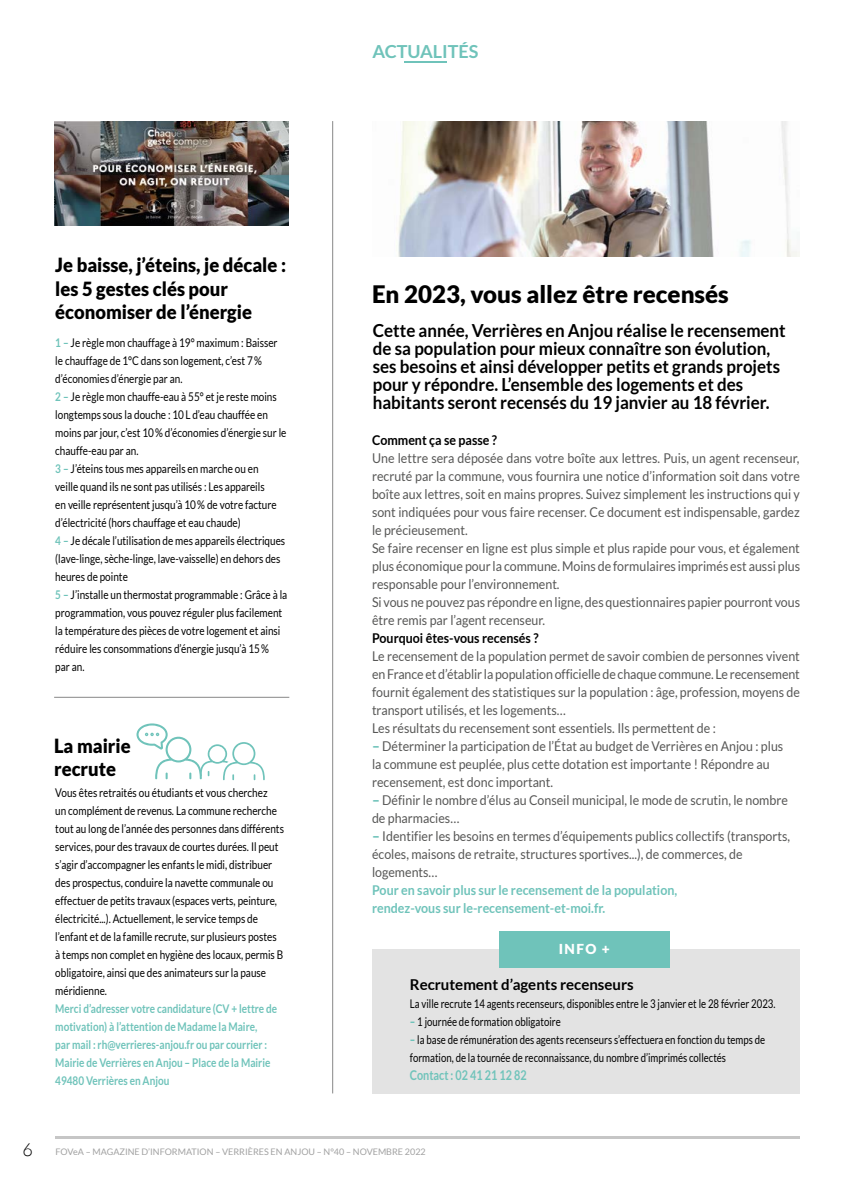
<style>
.page{position:relative;width:851px;height:1191px;background:#fff}
.page>*{position:absolute;margin:0;border:0;box-sizing:border-box;transform-origin:0 0}
.t1{font:900 24px "Lato";color:#000}
.t2{font:900 19.5px/23.4px "Lato";color:#000;scale:.94 1}
.t3{font:700 18px/18px "Lato";color:#000;scale:.94 1}
.t4{font:700 18px "Lato";color:#6fc3ba}
.t5{font:700 15px "Lato";color:#000}
.t6{font:900 13.8px "Lato";color:#fff}
.t7{font:13.5px/18px "Lato";color:#575756;scale:.92 1}
.t8{font:700 13.5px/18px "Lato";color:#6fc3ba;scale:.92 1}
.t9{font:700 13.5px "Lato";color:#000;scale:.92 1}
.t10{font:700 13.5px "Lato";color:#6fc3ba;scale:.8 1}
.t11{font:12px/18px "Lato";color:#000;scale:.83 1}
.t12{font:12px/18px "Lato";color:#000;scale:.8 1}
.t13{font:700 12px/18px "Lato";color:#6fc3ba;scale:.83 1}
.t14{font:9px "Lato";color:#a1a1a1}
.s1{font-weight:700;color:#6fc3ba}
.s2{font-weight:900;color:#6fc3ba}
.s3{font-weight:300;font-size:18px;color:#000}
</style>
<div class="page">
<hr style="left:55px;top:1135px;width:744px;height:3px;background:#c6c6c6">
<hr style="left:404px;top:61px;width:42px;height:2px;background:#6fc3ba">
<hr style="left:332px;top:121px;width:1px;height:972px;background:#878787">
<div style="left:373px;top:949px;width:426px;height:144px;background:#e3e3e3"></div>
<div style="left:499px;top:931px;width:170px;height:36px;background:#6fc3ba"></div>
<img style="left:397px;top:121px;width:402px;height:136px">
<img style="left:54px;top:121px;width:234px;height:105px">
<hr style="left:54px;top:697px;width:235px;height:1px;background:#878787">
<svg style="left:136px;top:723px;width:129px;height:57px"></svg>
<h2 class="t2" style="left:55px;top:253px;width:247px">Je baisse, j’éteins, je décale : les 5 gestes clés pour économiser de l’énergie</h2>
<p class="t11" style="left:55px;top:333px;width:281px"><span class="s1">1 –</span> Je règle mon chauffage à 19° maximum : Baisser le chauffage de 1°C dans son logement, c’est 7% d’économies d’énergie par an.<br><span class="s1">2 –</span> Je règle mon chauffe-eau à 55° et je reste moins longtemps sous la douche : 10L d’eau chauffée en moins par jour, c’est 10% d’économies d’énergie sur le chauffe-eau par an.<br><span class="s1">3 –</span> J’éteins tous mes appareils en marche ou en<br>veille quand ils ne sont pas utilisés : Les appareils<br>en veille représentent jusqu’à 10% de votre facture d’électricité (hors chauffage et eau chaude)<br><span class="s1">4 –</span> Je décale l’utilisation de mes appareils électriques (lave-linge, sèche-linge, lave-vaisselle) en dehors des heures de pointe<br><span class="s1">5 –</span> J’installe un thermostat programmable : Grâce à la programmation, vous pouvez réguler plus facilement la température des pièces de votre logement et ainsi réduire les consommations d’énergie jusqu’à 15%<br>par an.</p>
<h2 class="t2" style="left:54px;top:733px;width:83px">La mairie recrute</h2>
<p class="t11" style="left:55px;top:784px;width:277px">Vous êtes retraités ou étudiants et vous cherchez<br>un complément de revenus. La commune recherche tout au long de l’année des personnes dans différents services, pour des travaux de courtes durées. Il peut s’agir d’accompagner les enfants le midi, distribuer des prospectus, conduire la navette communale ou effectuer de petits travaux (espaces verts, peinture, électricité...). Actuellement, le service temps de l’enfant et de la famille recrute, sur plusieurs postes à temps non complet en hygiène des locaux, permis B obligatoire, ainsi que des animateurs sur la pause méridienne.</p>
<p class="t13" style="left:55px;top:1000px;width:269px">Merci d’adresser votre candidature (CV + lettre de motivation) à l’attention de Madame la Maire,<br>par mail : rh@verrieres-anjou.fr ou par courrier :<br>Mairie de Verrières en Anjou – Place de la Mairie 49480 Verrières en Anjou</p>
<h3 class="t4" style="left:372px;top:41px;width:108px">ACTUALITÉS</h3>
<h1 class="t1" style="left:372px;top:280px;width:358px">En 2023, vous allez être recensés</h1>
<p class="t3" style="left:373px;top:321px;width:441px">Cette année, Verrières en Anjou réalise le recensement de sa population pour mieux connaître son évolution, ses besoins et ainsi développer petits et grands projets pour y répondre. L’ensemble des logements et des habitants seront recensés du 19 janvier au 18 février.</p>
<p class="t9" style="left:372px;top:432px;width:137px">Comment ça se passe ?</p>
<p class="t7" style="left:372px;top:449px;width:467px">Une lettre sera déposée dans votre boîte aux lettres. Puis, un agent recenseur, recruté par la commune, vous fournira une notice d’information soit dans votre boîte aux lettres, soit en mains propres. Suivez simplement les instructions qui y sont indiquées pour vous faire recenser. Ce document est indispensable, gardez le précieusement.<br>Se faire recenser en ligne est plus simple et plus rapide pour vous, et également plus économique pour la commune. Moins de formulaires imprimés est aussi plus responsable pour l’environnement.<br>Si vous ne pouvez pas répondre en ligne, des questionnaires papier pourront vous être remis par l’agent recenseur.</p>
<p class="t9" style="left:372px;top:630px;width:182px">Pourquoi êtes-vous recensés ?</p>
<p class="t7" style="left:372px;top:647px;width:466px">Le recensement de la population permet de savoir combien de personnes vivent en France et d’établir la population officielle de chaque commune. Le recensement fournit également des statistiques sur la population : âge, profession, moyens de transport utilisés, et les logements…<br>Les résultats du recensement sont essentiels. Ils permettent de :</p>
<p class="t7" style="left:372px;top:737px;width:448px"><span class="s2">–</span> Déterminer la participation de l’État au budget de Verrières en Anjou : plus la commune est peuplée, plus cette dotation est importante ! Répondre au recensement, est donc important.</p>
<p class="t7" style="left:372px;top:791px;width:453px"><span class="s2">–</span> Définir le nombre d’élus au Conseil municipal, le mode de scrutin, le nombre de pharmacies…</p>
<p class="t7" style="left:372px;top:827px;width:456px"><span class="s2">–</span> Identifier les besoins en termes d’équipements publics collectifs (transports, écoles, maisons de retraite, structures sportives...), de commerces, de logements…</p>
<p class="t8" style="left:372px;top:881px;width:333px">Pour en savoir plus sur le recensement de la population, rendez-vous sur le-recensement-et-moi.fr.</p>
<p class="t6" style="left:558px;top:941px;width:52px">INFO +</p>
<p class="t5" style="left:410px;top:975px;width:225px">Recrutement d’agents recenseurs</p>
<p class="t12" style="left:410px;top:994px;width:458px">La ville recrute 14 agents recenseurs, disponibles entre le 3 janvier et le 28 février 2023.</p>
<p class="t12" style="left:410px;top:1012px;width:190px"><span class="s2">–</span> 1 journée de formation obligatoire</p>
<p class="t12" style="left:410px;top:1030px;width:445px"><span class="s2">–</span> la base de rémunération des agents recenseurs s’effectuera en fonction du temps de formation, de la tournée de reconnaissance, du nombre d’imprimés collectés</p>
<p class="t10" style="left:410px;top:1067px;width:147px">Contact : 02 41 21 12 82</p>
<p class="t14" style="left:23px;top:1147px;width:404px"><span class="s3">6</span> FOVeA – MAGAZINE D’INFORMATION – VERRIÈRES EN ANJOU – N°40 – NOVEMBRE 2022</p>
</div>
